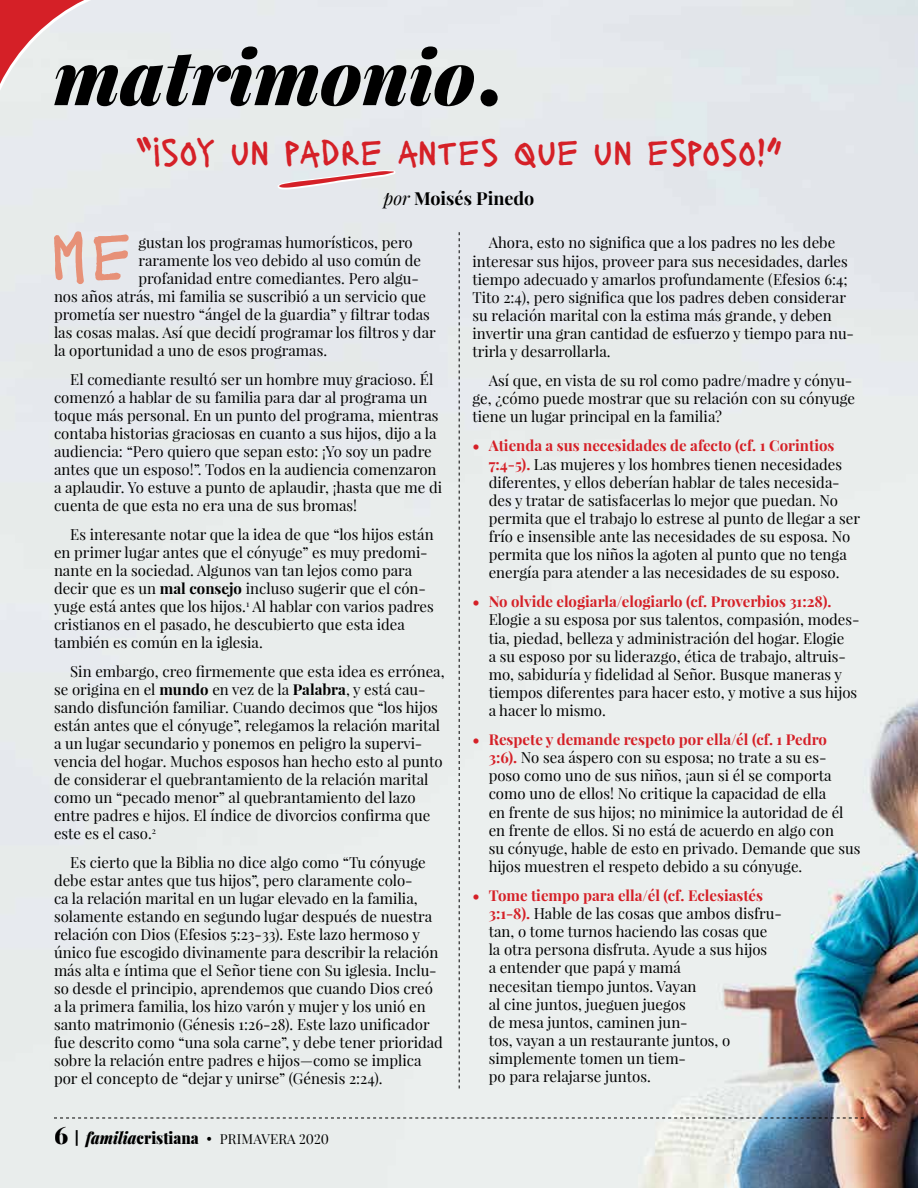
<style>
.page{position:relative;width:918px;height:1188px;background:#e9ecec}
.page>*{position:absolute;margin:0;border:0;box-sizing:border-box;transform-origin:0 0}
.t1{font:italic 900 75px "Playfair Display";color:#000}
.t2{font:70.35px "Lacquer";color:#e79178}
.t3{font:37.5px "Lacquer";letter-spacing:.015em;color:#d52027}
.t4{font:700 18px "Playfair Display";color:#000}
.t5{font:15px/18.1px "Playfair Display";color:#000}
.t6{font:700 15px "Playfair Display";color:#d52027}
.t7{font:13.5px "Playfair Display";letter-spacing:.01em;color:#000}
.s1{font-family:"Times New Roman";font-weight:700;font-style:normal;font-size:105px}
.s2{font-weight:400;font-style:italic}
.s3{font-weight:700}
.s4{font-weight:900;font-size:24px}
.s5{font-weight:900;font-size:15px}
.s6{font-weight:900;font-style:italic;font-size:16.5px}
.s7{font-weight:900;font-size:16.5px}
.s8{font-family:"Times New Roman";font-size:15.75px}
.s9{font-weight:700;color:#d52027}
</style>
<div class="page">
<svg style="left:459px;top:232px;width:1px;height:857px"></svg>
<svg style="left:0;top:0;width:176px;height:181px"></svg>
<svg style="left:54px;top:1118px;width:810px;height:1px"></svg>
<div style="left:279px;top:171px;width:115px;height:18px;background:#e5e8ed"></div>
<h1 class="t1" style="left:54px;top:25px;width:450px">matrimonio<span class="s1">.</span></h1>
<h3 class="t3" style="left:136px;top:130px;width:648px">“¡SOY UN PADRE ANTES QUE UN ESPOSO!”</h3>
<p class="t4" style="left:384px;top:187px;width:152px"><span class="s2">por</span> Moisés Pinedo</p>
<h2 class="t2" style="left:48px;top:215px;width:85px">ME</h2>
<p class="t5" style="left:138px;top:234px;width:276px">gustan los programas humorísticos, pero</p>
<p class="t5" style="left:138px;top:252px;width:284px">raramente los veo debido al uso común de</p>
<p class="t5" style="left:138px;top:270px;width:282px">profanidad entre comediantes. Pero algu-</p>
<p class="t5" style="left:54px;top:288px;width:374px">nos años atrás, mi familia se suscribió a un servicio que</p>
<p class="t5" style="left:54px;top:306px;width:377px">prometía ser nuestro “ángel de la guardia” y filtrar todas</p>
<p class="t5" style="left:54px;top:324px;width:383px">las cosas malas. Así que decidí programar los filtros y dar</p>
<p class="t5" style="left:54px;top:342px;width:275px">la oportunidad a uno de esos programas.</p>
<p class="t5" style="left:54px;top:371px;width:390px;text-indent:16px">El comediante resultó ser un hombre muy gracioso. Él comenzó a hablar de su familia para dar al programa un toque más personal. En un punto del programa, mientras contaba historias graciosas en cuanto a sus hijos, dijo a la audiencia: “Pero quiero que sepan esto: ¡Yo soy un padre antes que un esposo!”. Todos en la audiencia comenzaron a aplaudir. Yo estuve a punto de aplaudir, ¡hasta que me di cuenta de que esta no era una de sus bromas!</p>
<p class="t5" style="left:54px;top:525px;width:381px;text-indent:16px">Es interesante notar que la idea de que “los hijos están en primer lugar antes que el cónyuge” es muy predomi&shy;nante en la sociedad. Algunos van tan lejos como para decir que es un <span class="s3">mal consejo</span> incluso sugerir que el cón&shy;yuge está antes que los hijos.<sup>1</sup> Al hablar con varios padres cristianos en el pasado, he descubierto que esta idea también es común en la iglesia.</p>
<p class="t5" style="left:54px;top:662px;width:392px;text-indent:16px">Sin embargo, creo firmemente que esta idea es errónea, se origina en el <span class="s3">mundo</span> en vez de la <span class="s3">Palabra</span>, y está cau&shy;sando disfunción familiar. Cuando decimos que “los hijos están antes que el cónyuge”, relegamos la relación marital a un lugar secundario y ponemos en peligro la supervi&shy;vencia del hogar. Muchos esposos han hecho esto al punto de considerar el quebrantamiento de la relación marital como un “pecado menor” al quebrantamiento del lazo entre padres e hijos. El índice de divorcios confirma que este es el caso.<sup>2</sup></p>
<p class="t5" style="left:54px;top:853px;width:391px;text-indent:16px">Es cierto que la Biblia no dice algo como “Tu cónyuge debe estar antes que tus hijos”, pero claramente colo-<br>ca la relación marital en un lugar elevado en la familia, solamente estando en segundo lugar después de nuestra relación con Dios (Efesios 5:23-33). Este lazo hermoso y único fue escogido divinamente para describir la relación más alta e íntima que el Señor tiene con Su iglesia. Inclu&shy;so desde el principio, aprendemos que cuando Dios creó a la primera familia, los hizo varón y mujer y los unió en santo matrimonio (Génesis 1:26-28). Este lazo unificador fue descrito como “una sola carne”, y debe tener prioridad sobre la relación entre padres e hijos—como se implica por el concepto de “dejar y unirse” (Génesis 2:24).</p>
<p class="t7" style="left:54px;top:1131px;width:276px"><span class="s4">6</span> <span class="s5">|</span> <span class="s6">familia</span><span class="s7">cristiana</span> <span class="s8">•</span> PRIMAVERA 2020</p>
<p class="t5" style="left:472px;top:234px;width:383px;text-indent:16px">Ahora, esto no significa que a los padres no les debe interesar sus hijos, proveer para sus necesidades, darles tiempo adecuado y amarlos profundamente (Efesios 6:4; Tito 2:4), pero significa que los padres deben considerar su relación marital con la estima más grande, y deben invertir una gran cantidad de esfuerzo y tiempo para nu&shy;trirla y desarrollarla.</p>
<p class="t5" style="left:472px;top:371px;width:384px;text-indent:16px">Así que, en vista de su rol como padre/madre y cónyu&shy;ge, ¿cómo puede mostrar que su relación con su cónyuge tiene un lugar principal en la familia?</p>
<p class="t5" style="left:489px;top:437px;width:373px;text-indent:-16px"><span class="s9">• Atienda a sus necesidades de afecto (cf. 1 Corintios 7:4-5).</span> Las mujeres y los hombres tienen necesidades diferentes, y ellos deberían hablar de tales necesida&shy;des y tratar de satisfacerlas lo mejor que puedan. No permita que el trabajo lo estrese al punto de llegar a ser frío e insensible ante las necesidades de su esposa. No permita que los niños la agoten al punto que no tenga energía para atender a las necesidades de su esposo.</p>
<p class="t6" style="left:472px;top:592px;width:361px">• No olvide elogiarla/elogiarlo (cf. Proverbios 31:28).</p>
<p class="t5" style="left:489px;top:611px;width:373px">Elogie a su esposa por sus talentos, compasión, modes&shy;tia, piedad, belleza y administración del hogar. Elogie<br>a su esposo por su liderazgo, ética de trabajo, altruis&shy;mo, sabiduría y fidelidad al Señor. Busque maneras y tiempos diferentes para hacer esto, y motive a sus hijos a hacer lo mismo.</p>
<p class="t5" style="left:489px;top:730px;width:373px;text-indent:-16px"><span class="s9">• Respete y demande respeto por ella/él (cf. 1 Pedro<br>3:6).</span> No sea áspero con su esposa; no trate a su es&shy;poso como uno de sus niños, ¡aun si él se comporta como uno de ellos! No critique la capacidad de ella<br>en frente de sus hijos; no minimice la autoridad de él en frente de ellos. Si no está de acuerdo en algo con<br>su cónyuge, hable de esto en privado. Demande que sus hijos muestren el respeto debido a su cónyuge.</p>
<p class="t5" style="left:489px;top:886px;width:295px;text-indent:-16px"><span class="s9">• Tome tiempo para ella/él (cf. Eclesiastés 3:1-8).</span> Hable de las cosas que ambos disfru&shy;tan, o tome turnos haciendo las cosas que la otra persona disfruta. Ayude a sus hijos<br>a entender que papá y mamá<br>necesitan tiempo juntos. Vayan<br>al cine juntos, jueguen juegos<br>de mesa juntos, caminen jun-<br>tos, vayan a un restaurante juntos, o simplemente tomen un tiem-<br>po para relajarse juntos.</p>
</div>
